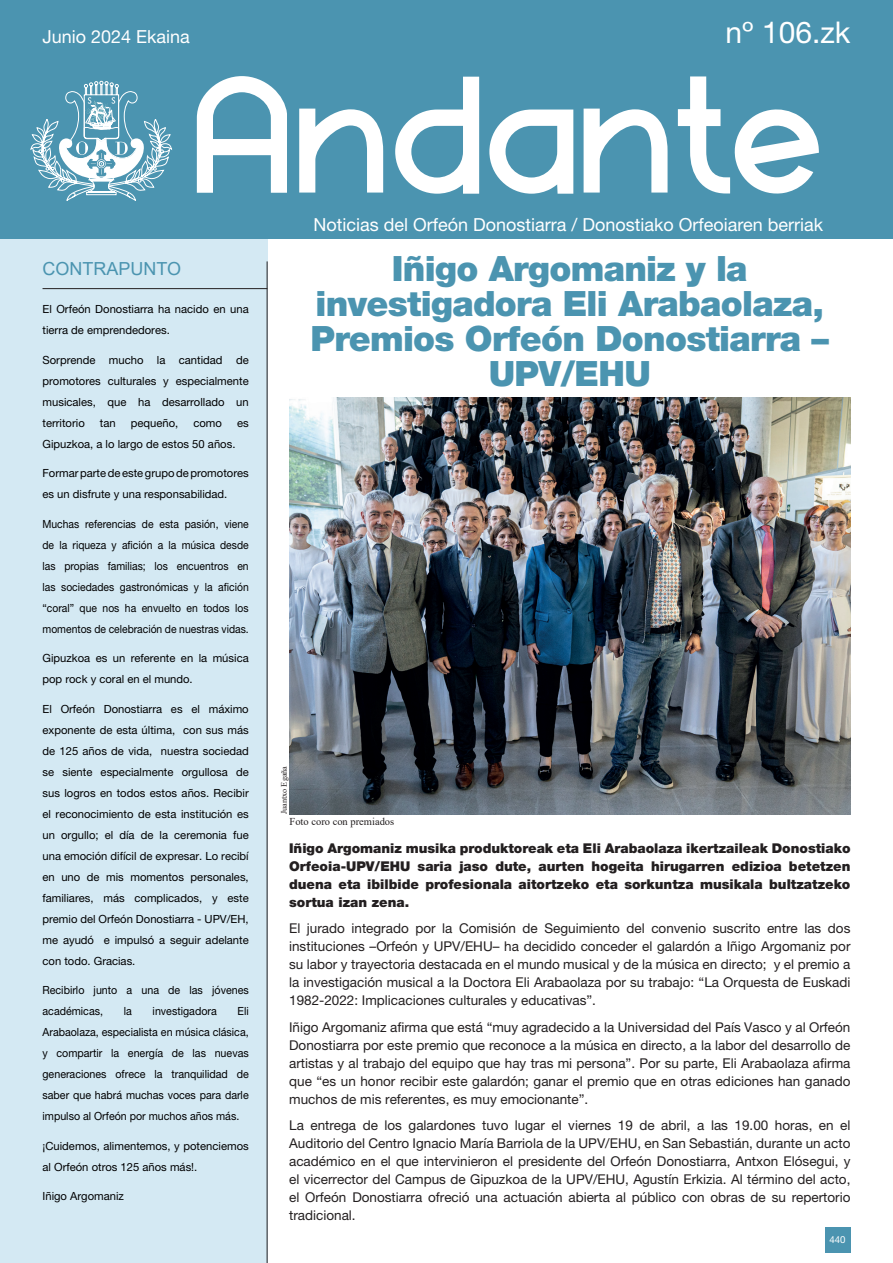
<style>
.page{position:relative;width:893px;height:1263px;background:#fff}
.page>*{position:absolute;margin:0;border:0;box-sizing:border-box;transform-origin:0 0}
.t1{font:900 34.95px/35px "Helvetica Neue LT Pro";letter-spacing:-.02em;color:#4b94b0;text-align:center}
.t2{font:30px "Helvetica Neue LT Pro";color:#fff}
.t3{font:18px "Helvetica Neue LT Std";color:#fff}
.t4{font:18px "Helvetica Neue LT Pro";color:#fff}
.t5{font:18px "Arial";color:#4b94b0}
.t6{font:13.5px/18px "Helvetica Neue LT Pro";color:#231f20;text-align:justify}
.t7{font:900 13.5px/18px "Helvetica Neue LT Pro";color:#231f20;text-align:justify}
.t8{font:11.25px/21px "Helvetica Neue LT Pro";color:#000001}
.t9{font:11.25px/21px "Helvetica Neue LT Pro";color:#000001;scale:.95 1}
.t10{font:11.25px/21px "Helvetica Neue LT Pro";color:#000001;text-align:justify;scale:.92 1}
.t11{font:10.5px "Times New Roman";color:#231f20}
.t12{font:9.6px "Helvetica Neue LT Std";color:#fff}
.t13{font:8.25px "Times New Roman";color:#231f20}
</style>
<div class="page">
<img style="left:290px;top:398px;width:560px;height:416px">
<div style="left:0;top:238px;width:267px;height:1025px;background:#d4e9f3"></div>
<div style="left:0;top:0;width:893px;height:238px;background:#4b94b0"></div>
<div style="left:824px;top:1227px;width:26px;height:25px;background:#4b94b0"></div>
<hr style="left:267px;top:261px;width:1px;height:1002px;background:#231f20">
<hr style="left:43px;top:288px;width:224px;height:1px;background:#231f20">
<svg style="left:31px;top:81px;width:141px;height:120px"></svg>
<svg style="left:197px;top:76px;width:90px;height:117px"></svg>
<svg style="left:299px;top:109px;width:84px;height:84px"></svg>
<svg style="left:395px;top:77px;width:84px;height:117px"></svg>
<svg style="left:489px;top:110px;width:84px;height:84px"></svg>
<svg style="left:584px;top:109px;width:84px;height:84px"></svg>
<svg style="left:678px;top:76px;width:141px;height:118px"></svg>
<h3 class="t4" style="left:43px;top:25px;width:149px">Junio 2024 Ekaina</h3>
<h2 class="t2" style="left:726px;top:14px;width:126px">nº 106.zk</h2>
<h3 class="t5" style="left:43px;top:256px;width:140px">CONTRAPUNTO</h3>
<p class="t8" style="left:43px;top:298px;width:208px">El Orfeón Donostiarra ha nacido en una tierra de emprendedores.</p>
<p class="t8" style="left:43px;top:349px;width:208px;text-align:justify">Sorprende mucho la cantidad de promotores culturales y especialmente musicales, que ha desarrollado un territorio</p>
<p class="t8" style="left:100px;top:412px;width:17px">tan</p>
<p class="t8" style="left:131px;top:412px;width:49px">pequeño,</p>
<p class="t8" style="left:193px;top:412px;width:30px">como</p>
<p class="t8" style="left:237px;top:412px;width:13px">es</p>
<p class="t8" style="left:43px;top:433px;width:194px">Gipuzkoa, a lo largo de estos 50 años.</p>
<p class="t8" style="left:43px;top:462px;width:208px">Formar parte de este grupo de promotores es un disfrute y una responsabilidad.</p>
<p class="t10" style="left:43px;top:513px;width:226px">Muchas referencias de esta pasión, viene de la riqueza y afición a la música desde las propias familias; los encuentros en las sociedades gastronómicas y la afición “coral” que nos ha envuelto en todos los momentos de celebración de nuestras vidas.</p>
<p class="t8" style="left:43px;top:647px;width:208px">Gipuzkoa es un referente en la música pop rock y coral en el mundo.</p>
<p class="t8" style="left:43px;top:698px;width:208px;text-align:justify">El Orfeón Donostiarra es el máximo exponente de esta última, con sus más de 125 años de vida, nuestra sociedad se siente especialmente orgullosa de sus logros en todos estos años. Recibir el reconocimiento de esta institución es un orgullo; el día de la ceremonia fue una emoción difícil de expresar. Lo recibí en uno de mis momentos personales, familiares, más complicados, y este premio del Orfeón Donostiarra - UPV/EH, me ayudó e impulsó a seguir adelante con todo. Gracias.</p>
<p class="t9" style="left:43px;top:979px;width:219px">Recibirlo junto a una de las jóvenes académicas,</p>
<p class="t9" style="left:43px;top:1000px;width:219px;text-align:justify;text-indent:195px">Eli Arabaolaza, especialista en música clásica, y compartir la energía de las nuevas generaciones ofrece la tranquilidad de saber que habrá muchas voces para darle impulso al Orfeón por muchos años más.</p>
<p class="t8" style="left:43px;top:1135px;width:208px">¡Cuidemos, alimentemos, y potenciemos al Orfeón otros 125 años más!.</p>
<p class="t8" style="left:43px;top:1186px;width:83px">Iñigo Argomaniz</p>
<p class="t9" style="left:124px;top:1000px;width:10px">la</p>
<p class="t9" style="left:153px;top:1000px;width:69px">investigadora</p>
<h3 class="t3" style="left:313px;top:214px;width:511px">Noticias del Orfeón Donostiarra / Donostiako Orfeoiaren berriak</h3>
<h1 class="t1" style="left:311px;top:251px;width:520px">Iñigo Argomaniz y la investigadora Eli Arabaolaza,<br>Premios Orfeón Donostiarra –<br>UPV/EHU</h1>
<p class="t13" style="left:278px;top:814px;width:50px;rotate:-90deg">Juantxo Egaña</p>
<p class="t11" style="left:290px;top:814px;width:106px">Foto coro con premiados</p>
<p class="t7" style="left:289px;top:839px;width:563px">Iñigo Argomaniz musika produktoreak eta Eli Arabaolaza ikertzaileak Donostiako Orfeoia-UPV/EHU saria jaso dute, aurten hogeita hirugarren edizioa betetzen duena eta ibilbide profesionala aitortzeko eta sorkuntza musikala bultzatzeko sortua izan zena.</p>
<p class="t6" style="left:289px;top:919px;width:563px">El jurado integrado por la Comisión de Seguimiento del convenio suscrito entre las dos instituciones –Orfeón y UPV/EHU– ha decidido conceder el galardón a Iñigo Argomaniz por su labor y trayectoria destacada en el mundo musical y de la música en directo; y el premio a la investigación musical a la Doctora Eli Arabaolaza por su trabajo: “La Orquesta de Euskadi 1982-2022: Implicaciones culturales y educativas”.</p>
<p class="t6" style="left:289px;top:1018px;width:563px">Iñigo Argomaniz afirma que está “muy agradecido a la Universidad del País Vasco y al Orfeón Donostiarra por este premio que reconoce a la música en directo, a la labor del desarrollo de artistas y al trabajo del equipo que hay tras mi persona”. Por su parte, Eli Arabaolaza afirma que “es un honor recibir este galardón; ganar el premio que en otras ediciones han ganado muchos de mis referentes, es muy emocionante”.</p>
<p class="t6" style="left:289px;top:1116px;width:563px">La entrega de los galardones tuvo lugar el viernes 19 de abril, a las 19.00 horas, en el Auditorio del Centro Ignacio María Barriola de la UPV/EHU, en San Sebastián, durante un acto académico en el que intervinieron el presidente del Orfeón Donostiarra, Antxon Elósegui, y el vicerrector del Campus de Gipuzkoa de la UPV/EHU, Agustín Erkizia. Al término del acto, el Orfeón Donostiarra ofreció una actuación abierta al público con obras de su repertorio tradicional.</p>
<p class="t12" style="left:829px;top:1234px;width:18px">440</p>
</div>
